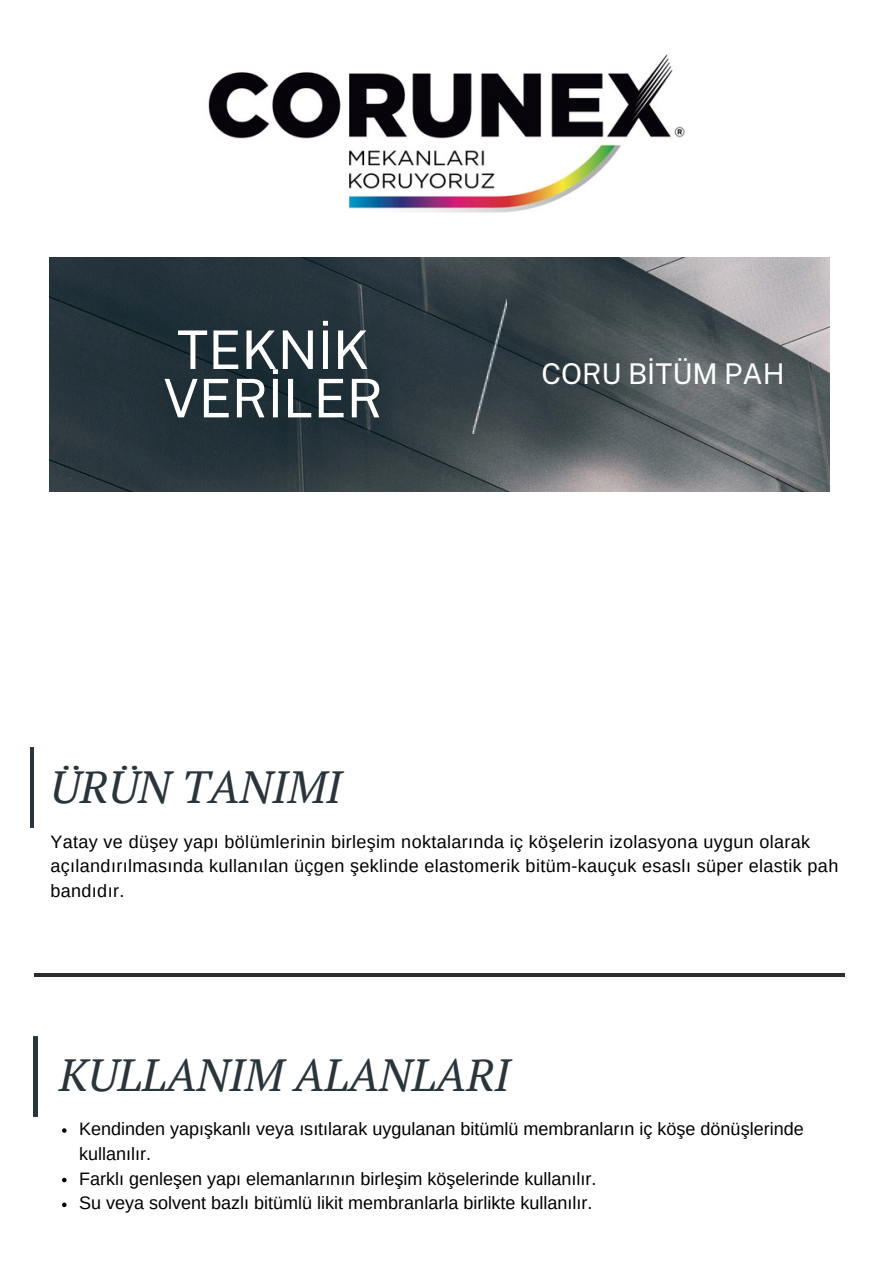
<style>
.page{position:relative;width:894px;height:1264px;background:#fff}
.page>*{position:absolute;margin:0;border:0;box-sizing:border-box;transform-origin:0 0}
.t1{font:53.25px/48.3px "Public Sans";color:#fff}
.t2{font:italic 45px "PT Serif";color:#2a353b}
.t3{font:28.5px "Public Sans";color:#fff}
.t4{font:18px/24.8px "Arimo";color:#000}
.t5{font:18px/24.8px "Arimo";letter-spacing:.02em;color:#000}
</style>
<div class="page">
<img style="left:50px;top:257px;width:779px;height:234px">
<img style="left:471px;top:300px;width:35px;height:134px">
<img style="left:30px;top:747px;width:4px;height:81px">
<hr style="left:34px;top:973px;width:810px;height:3px;background:#2e2d2c">
<img style="left:208px;top:54px;width:477px;height:159px">
<img style="left:34px;top:1036px;width:3px;height:81px">
<svg style="left:62px;top:1128px;width:4px;height:4px"></svg>
<svg style="left:62px;top:1177px;width:4px;height:5px"></svg>
<svg style="left:62px;top:1202px;width:4px;height:4px"></svg>
<h2 class="t1" style="left:163px;top:325px;width:221px">TEKNİK<br>VERİLER</h2>
<p class="t2" style="left:50px;top:756px;width:293px">ÜRÜN TANIMI</p>
<p class="t3" style="left:541px;top:357px;width:244px">CORU BİTÜM PAH</p>
<h3 class="t5" style="left:50px;top:829px;width:789px">Yatay ve düşey yapı bölümlerinin birleşim noktalarında iç köşelerin izolasyona uygun olarak açılandırılmasında kullanılan üçgen şeklinde elastomerik bitüm-kauçuk esaslı süper elastik pah bandıdır.</h3>
<p class="t2" style="left:59px;top:1043px;width:452px">KULLANIM ALANLARI</p>
<h2 class="t4" style="left:79px;top:1116px;width:725px">Kendinden yapışkanlı veya ısıtılarak uygulanan bitümlü membranların iç köşe dönüşlerinde kullanılır.</h2>
<p class="t4" style="left:79px;top:1165px;width:518px">Farklı genleşen yapı elemanlarının birleşim köşelerinde kullanılır.</p>
<p class="t4" style="left:79px;top:1190px;width:514px">Su veya solvent bazlı bitümlü likit membranlarla birlikte kullanılır.</p>
</div>
